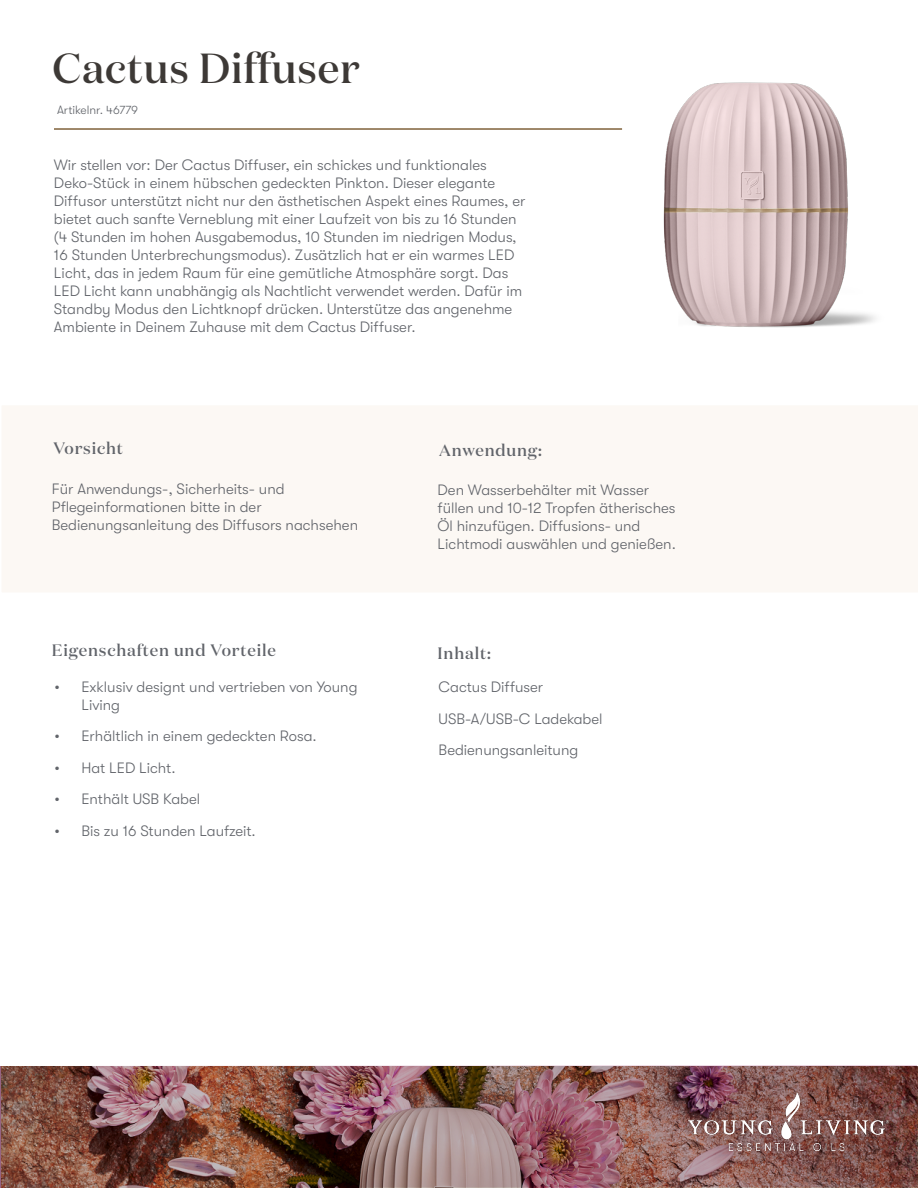
<style>
.page{position:relative;width:918px;height:1188px;background:#fff}
.page>*{position:absolute;margin:0;border:0;box-sizing:border-box;transform-origin:0 0}
.t1{font:500 42px "Domaine Display";letter-spacing:.02em;color:#3d3936}
.t2{font:500 16.5px "Domaine Display";letter-spacing:.05em;color:#61646a}
.t3{font:300 15px/18px "GT Walsheim Pro";color:#61646a}
.t4{font:300 12px "GT Walsheim Pro";color:#61646a}
</style>
<div class="page">
<div style="left:2px;top:406px;width:916px;height:186px;background:#fcf8f4"></div>
<img style="left:1px;top:1066px;width:916px;height:121px">
<img style="left:688px;top:1093px;width:201px;height:58px">
<hr style="left:54px;top:128px;width:568px;height:2px;background:#80623b">
<img style="left:618px;top:82px;width:258px;height:246px">
<h1 class="t1" style="left:52px;top:42px;width:309px">Cactus Diffuser</h1>
<p class="t4" style="left:57px;top:103px;width:82px">Artikelnr. 46779</p>
<p class="t3" style="left:54px;top:156px;width:473px">Wir stellen vor: Der Cactus Diffuser, ein schickes und funktionales Deko-Stück in einem hübschen gedeckten Pinkton. Dieser elegante Diffusor unterstützt nicht nur den ästhetischen Aspekt eines Raumes, er bietet auch sanfte Verneblung mit einer Laufzeit von bis zu 16 Stunden (4 Stunden im hohen Ausgabemodus, 10 Stunden im niedrigen Modus, 16 Stunden Unterbrechungsmodus). Zusätzlich hat er ein warmes LED Licht, das in jedem Raum für eine gemütliche Atmosphäre sorgt. Das LED Licht kann unabhängig als Nachtlicht verwendet werden. Dafür im Standby Modus den Lichtknopf drücken. Unterstütze das angenehme Ambiente in Deinem Zuhause mit dem Cactus Diffuser.</p>
<p class="t2" style="left:53px;top:438px;width:71px">Vorsicht</p>
<p class="t2" style="left:439px;top:440px;width:104px">Anwendung:</p>
<p class="t3" style="left:52px;top:480px;width:308px">Für Anwendungs-, Sicherheits- und<br>Pflegeinformationen bitte in der<br>Bedienungsanleitung des Diffusors nachsehen</p>
<p class="t3" style="left:438px;top:481px;width:240px">Den Wasserbehälter mit Wasser füllen und 10-12 Tropfen ätherisches Öl hinzufügen. Diffusions- und Lichtmodi auswählen und genießen.</p>
<p class="t2" style="left:52px;top:640px;width:226px">Eigenschaften und Vorteile</p>
<p class="t3" style="left:81px;top:678px;width:278px;text-indent:-27px">• Exklusiv designt und vertrieben von Young<br>Living</p>
<p class="t3" style="left:54px;top:727px;width:264px">• Erhältlich in einem gedeckten Rosa.</p>
<p class="t3" style="left:54px;top:759px;width:123px">• Hat LED Licht.</p>
<p class="t3" style="left:54px;top:790px;width:147px">• Enthält USB Kabel</p>
<p class="t3" style="left:54px;top:822px;width:203px">• Bis zu 16 Stunden Laufzeit.</p>
<p class="t2" style="left:438px;top:643px;width:55px">Inhalt:</p>
<p class="t3" style="left:439px;top:671px;width:165px;line-height:31.5px">Cactus Diffuser<br>USB-A/USB-C Ladekabel<br>Bedienungsanleitung</p>
</div>
